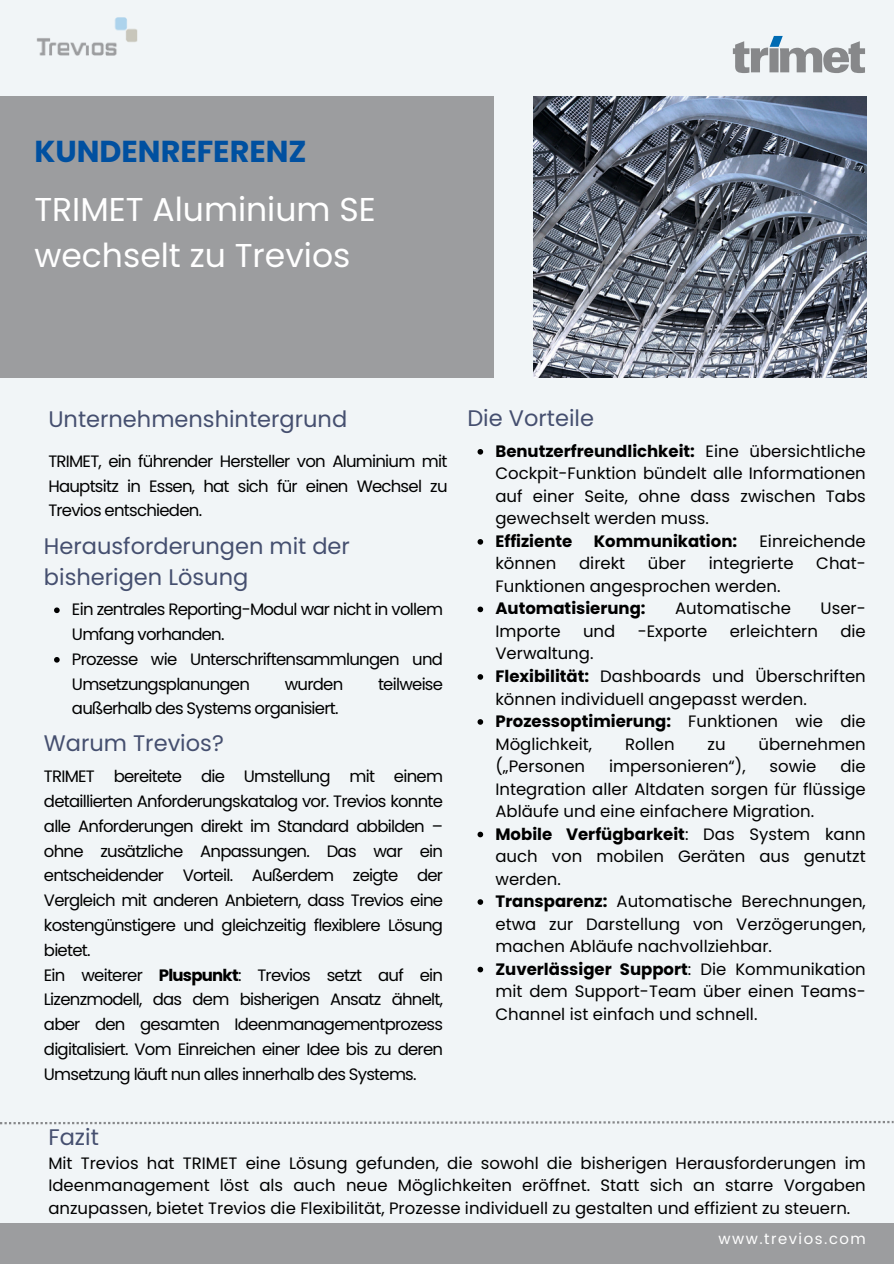
<style>
.page{position:relative;width:894px;height:1264px;background:#fff}
.page>*{position:absolute;margin:0;border:0;box-sizing:border-box;transform-origin:0 0}
.t1{font:33px/46.2px "Poppins";color:#fff}
.t2{font:700 30.3px "Poppins";color:#0050a0}
.t3{font:22.5px/31.5px "Poppins";color:#454f6f}
.t4{font:16.5px/22.5px "Poppins";color:#000;text-align:justify}
.t5{font:16.5px/24.8px "Poppins";letter-spacing:-.045em;color:#000}
.t6{font:700 16.5px "Poppins";color:#000}
.t7{font:15px "Poppins";letter-spacing:.1em;color:#fff}
.s1{font-weight:700}
</style>
<div class="page">
<div style="left:0;top:0;width:893px;height:1263px;background:#f1f5f7"></div>
<img style="left:534px;top:97px;width:331px;height:281px">
<div style="left:0;top:97px;width:493px;height:281px;background:#9c9d9f"></div>
<img style="left:36px;top:17px;width:102px;height:39px">
<div style="left:0;top:1223px;width:893px;height:40px;background:#9c9d9f"></div>
<svg style="left:732px;top:36px;width:132px;height:37px"></svg>
<svg style="left:54px;top:607px;width:6px;height:6px"></svg>
<svg style="left:54px;top:657px;width:6px;height:5px"></svg>
<svg style="left:477px;top:449px;width:6px;height:5px"></svg>
<svg style="left:477px;top:539px;width:6px;height:5px"></svg>
<svg style="left:477px;top:606px;width:6px;height:6px"></svg>
<svg style="left:477px;top:674px;width:6px;height:5px"></svg>
<svg style="left:477px;top:719px;width:6px;height:5px"></svg>
<svg style="left:477px;top:831px;width:6px;height:6px"></svg>
<svg style="left:477px;top:899px;width:6px;height:5px"></svg>
<svg style="left:477px;top:966px;width:6px;height:6px"></svg>
<svg style="left:0;top:1121px;width:893px;height:3px"></svg>
<h3 class="t2" style="left:34px;top:130px;width:273px">KUNDENREFERENZ</h3>
<p class="t1" style="left:34px;top:186px;width:343px">TRIMET Aluminium SE wechselt zu Trevios</p>
<p class="t3" style="left:48px;top:403px;width:300px">Unternehmenshintergrund</p>
<p class="t4" style="left:48px;top:449px;width:400px;line-height:24.8px">TRIMET, ein führender Hersteller von Aluminium mit Hauptsitz in Essen, hat sich für einen Wechsel zu Trevios entschieden.</p>
<h1 class="t3" style="left:44px;top:530px;width:307px">Herausforderungen mit der bisherigen Lösung</h1>
<h2 class="t5" style="left:72px;top:597px;width:372px">Ein zentrales Reporting-Modul war nicht in vollem<br>Umfang vorhanden.</h2>
<p class="t5" style="left:72px;top:646px;width:372px">Prozesse wie Unterschriftensammlungen und<br>Umsetzungsplanungen</p>
<p class="t4" style="left:285px;top:672px;width:60px">wurden</p>
<p class="t5" style="left:378px;top:671px;width:67px">teilweise</p>
<p class="t5" style="left:72px;top:696px;width:268px">außerhalb des Systems organisiert.</p>
<p class="t3" style="left:44px;top:727px;width:181px">Warum Trevios?</p>
<p class="t4" style="left:44px;top:764px;width:400px;line-height:24.8px">TRIMET bereitete die Umstellung mit einem detaillierten Anforderungskatalog vor. Trevios konnte alle Anforderungen direkt im Standard abbilden – ohne zusätzliche Anpassungen. Das war ein entscheidender Vorteil. Außerdem zeigte der Vergleich mit anderen Anbietern, dass Trevios eine kostengünstigere und gleichzeitig flexiblere Lösung bietet.</p>
<p class="t4" style="left:44px;top:962px;width:400px;line-height:24.8px">Ein weiterer <span class="s1">Pluspunkt</span>: Trevios setzt auf ein Lizenzmodell, das dem bisherigen Ansatz ähnelt, aber den gesamten Ideenmanagementprozess digitalisiert. Vom Einreichen einer Idee bis zu deren Umsetzung läuft nun alles innerhalb des Systems.</p>
<p class="t3" style="left:467px;top:403px;width:128px">Die Vorteile</p>
<p class="t4" style="left:495px;top:440px;width:372px"><span class="s1">Benutzerfreundlichkeit:</span> Eine übersichtliche Cockpit-Funktion bündelt alle Informationen auf einer Seite, ohne dass zwischen Tabs gewechselt werden muss.</p>
<h3 class="t6" style="left:495px;top:529px;width:78px">Effiziente</h3>
<h3 class="t6" style="left:593px;top:529px;width:145px">Kommunikation:</h3>
<h3 class="t4" style="left:759px;top:530px;width:108px">Einreichende</h3>
<h3 class="t4" style="left:495px;top:552px;width:62px">können</h3>
<h3 class="t4" style="left:579px;top:552px;width:48px">direkt</h3>
<h3 class="t4" style="left:647px;top:552px;width:40px">über</h3>
<h3 class="t4" style="left:708px;top:552px;width:86px">integrierte</h3>
<h3 class="t4" style="left:816px;top:552px;width:51px">Chat-</h3>
<h3 class="t4" style="left:495px;top:575px;width:286px">Funktionen angesprochen werden.</h3>
<p class="t6" style="left:495px;top:597px;width:152px">Automatisierung:</p>
<p class="t4" style="left:675px;top:597px;width:117px">Automatische</p>
<p class="t4" style="left:820px;top:597px;width:47px">User-</p>
<p class="t4" style="left:495px;top:620px;width:67px">Importe</p>
<p class="t4" style="left:583px;top:620px;width:34px">und</p>
<p class="t4" style="left:637px;top:620px;width:71px">-Exporte</p>
<p class="t4" style="left:729px;top:620px;width:90px">erleichtern</p>
<p class="t4" style="left:840px;top:620px;width:27px">die</p>
<p class="t4" style="left:495px;top:642px;width:99px">Verwaltung.</p>
<h3 class="t4" style="left:495px;top:665px;width:372px"><span class="s1">Flexibilität:</span> Dashboards und Überschriften können individuell angepasst werden.</h3>
<p class="t4" style="left:495px;top:710px;width:372px"><span class="s1">Prozessoptimierung:</span> Funktionen wie die<br>Möglichkeit,</p>
<p class="t4" style="left:625px;top:732px;width:51px">Rollen</p>
<p class="t4" style="left:707px;top:732px;width:20px">zu</p>
<p class="t4" style="left:758px;top:732px;width:109px">übernehmen</p>
<p class="t4" style="left:495px;top:755px;width:91px">(„Personen</p>
<p class="t4" style="left:609px;top:755px;width:138px">impersonieren“),</p>
<p class="t4" style="left:769px;top:755px;width:48px">sowie</p>
<p class="t4" style="left:495px;top:755px;width:372px;text-indent:345px">die Integration aller Altdaten sorgen für flüssige Abläufe und eine einfachere Migration.</p>
<p class="t4" style="left:495px;top:822px;width:372px"><span class="s1">Mobile Verfügbarkeit</span>: Das System kann auch von mobilen Geräten aus genutzt werden.</p>
<h3 class="t4" style="left:495px;top:890px;width:372px"><span class="s1">Transparenz:</span> Automatische Berechnungen, etwa zur Darstellung von Verzögerungen, machen Abläufe nachvollziehbar.</h3>
<p class="t4" style="left:495px;top:957px;width:372px"><span class="s1">Zuverlässiger Support</span>: Die Kommunikation mit dem Support-Team über einen Teams-Channel ist einfach und schnell.</p>
<p class="t3" style="left:48px;top:1120px;width:52px">Fazit</p>
<p class="t4" style="left:48px;top:1151px;width:818px">Mit Trevios hat TRIMET eine Lösung gefunden, die sowohl die bisherigen Herausforderungen im Ideenmanagement löst als auch neue Möglichkeiten eröffnet. Statt sich an starre Vorgaben anzupassen, bietet Trevios die Flexibilität, Prozesse individuell zu gestalten und effizient zu steuern.</p>
<p class="t7" style="left:718px;top:1230px;width:149px">www.trevios.com</p>
</div>
